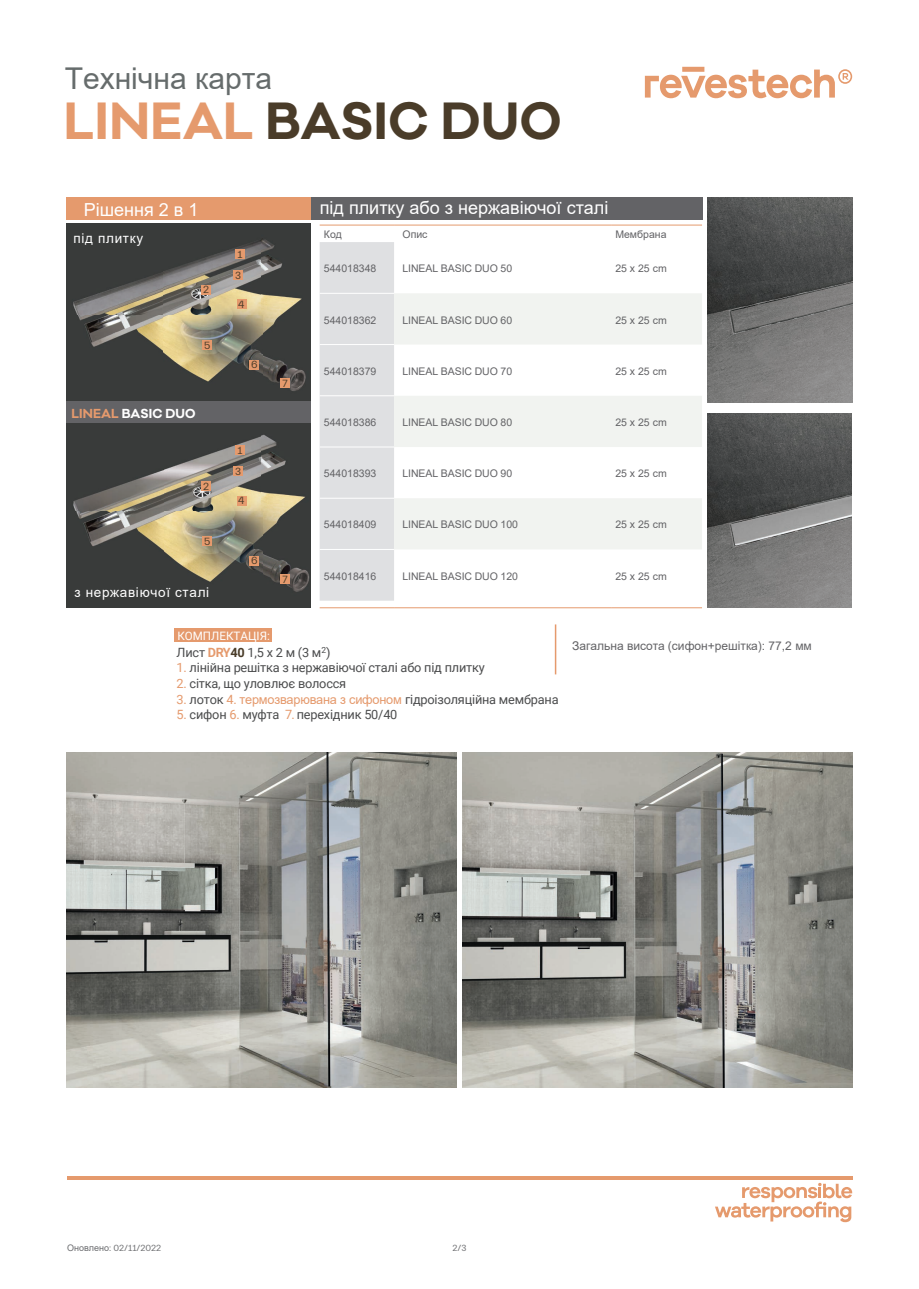
<style>
.page{position:relative;width:919px;height:1289px;background:#fff}
.page>*{position:absolute;margin:0;border:0;box-sizing:border-box;transform-origin:0 0}
.t1{font:700 48px "Galano Classic";letter-spacing:.01em;color:#4a3c29}
.t2{font:30px "Arial";color:#666c6c}
.t3{font:18px "Arial";color:#fff}
.t4{font:13.5px "Arial";letter-spacing:.05em;color:#fff}
.t5{font:12.75px "Roboto";letter-spacing:-.015em;color:#4b4c4d}
.t6{font:12px "Arial";color:#636366}
.t7{font:700 12px "Galano Classic";letter-spacing:.01em;color:#fff}
.t8{font:11.55px "Roboto";color:#fff}
.t9{font:10.5px "Arial";color:#636366}
.t10{font:10.5px "Everett";color:#4a3c29}
.t11{font:9px "Everett";color:#6c6d70}
.s1{color:#e59a6d}
.s2{font-weight:700;color:#e59a6d}
.s3{font-weight:700;color:#4a3c29}
.s4{font-family:"Arial";color:#e59a6d}
.s5{font-family:"Arial"}
</style>
<div class="page">
<hr style="left:67px;top:1176px;width:785px;height:3px;background:#e59a6d">
<svg style="left:715px;top:1182px;width:137px;height:40px"></svg>
<img style="left:707px;top:198px;width:145px;height:204px">
<img style="left:707px;top:413px;width:144px;height:194px">
<div style="left:319px;top:242px;width:75px;height:358px;background:#dfe0e2"></div>
<svg style="left:394px;top:293px;width:308px;height:256px;fill:#f1f3f0"></svg>
<hr style="left:319px;top:225px;width:75px;height:1px;background:#e59a6d">
<hr style="left:394px;top:225px;width:217px;height:1px;background:#e59a6d">
<hr style="left:611px;top:225px;width:91px;height:1px;background:#e59a6d">
<hr style="left:319px;top:607px;width:75px;height:1px;background:#e59a6d">
<hr style="left:394px;top:607px;width:217px;height:1px;background:#e59a6d">
<hr style="left:611px;top:607px;width:91px;height:1px;background:#e59a6d">
<hr style="left:319px;top:293px;width:75px;height:1px;background:#fff">
<hr style="left:319px;top:344px;width:75px;height:1px;background:#fff">
<hr style="left:319px;top:395px;width:75px;height:1px;background:#fff">
<hr style="left:319px;top:447px;width:75px;height:1px;background:#fff">
<hr style="left:319px;top:498px;width:75px;height:1px;background:#fff">
<hr style="left:319px;top:549px;width:75px;height:1px;background:#fff">
<img style="left:66px;top:223px;width:245px;height:178px">
<img style="left:66px;top:423px;width:245px;height:184px">
<div style="left:259px;top:197px;width:444px;height:22px;background:#636366"></div>
<div style="left:66px;top:197px;width:245px;height:22px;background:#e59a6d"></div>
<hr style="left:554px;top:624px;width:2px;height:50px;background:#e59a6d">
<div style="left:66px;top:401px;width:245px;height:22px;background:#636366"></div>
<div style="left:237px;top:299px;width:10px;height:10px;background:#e59a6d"></div>
<div style="left:233px;top:270px;width:10px;height:10px;background:#e59a6d"></div>
<div style="left:235px;top:249px;width:10px;height:10px;background:#e59a6d"></div>
<div style="left:202px;top:340px;width:10px;height:10px;background:#e59a6d"></div>
<div style="left:201px;top:284px;width:10px;height:10px;background:#e59a6d"></div>
<div style="left:249px;top:359px;width:10px;height:10px;background:#e59a6d"></div>
<div style="left:280px;top:378px;width:10px;height:10px;background:#e59a6d"></div>
<div style="left:237px;top:495px;width:10px;height:10px;background:#e59a6d"></div>
<div style="left:233px;top:466px;width:10px;height:10px;background:#e59a6d"></div>
<div style="left:235px;top:445px;width:10px;height:10px;background:#e59a6d"></div>
<div style="left:202px;top:536px;width:10px;height:10px;background:#e59a6d"></div>
<div style="left:201px;top:480px;width:10px;height:10px;background:#e59a6d"></div>
<div style="left:249px;top:555px;width:10px;height:10px;background:#e59a6d"></div>
<div style="left:280px;top:574px;width:10px;height:10px;background:#e59a6d"></div>
<svg style="left:644px;top:67px;width:208px;height:31px"></svg>
<img style="left:462px;top:752px;width:390px;height:335px">
<img style="left:66px;top:752px;width:390px;height:335px">
<div style="left:175px;top:628px;width:97px;height:13px;background:#e59a6d"></div>
<h2 class="t2" style="left:65px;top:58px;width:209px">Технічна карта</h2>
<h1 class="t1" style="left:64px;top:88px;width:499px"><span class="s1">LINEAL</span> BASIC DUO</h1>
<h3 class="t3" style="left:84px;top:198px;width:116px">Рішення 2 в 1</h3>
<h3 class="t3" style="left:320px;top:196px;width:290px">під плитку або з нержавіючої сталі</h3>
<p class="t4" style="left:73px;top:229px;width:71px">під плитку</p>
<p class="t10" style="left:203px;top:284px;width:7px">2</p>
<p class="t10" style="left:204px;top:339px;width:8px">5</p>
<p class="t7" style="left:71px;top:405px;width:126px"><span class="s1">LINEAL</span> BASIC DUO</p>
<p class="t10" style="left:203px;top:480px;width:7px">2</p>
<p class="t10" style="left:204px;top:535px;width:8px">5</p>
<p class="t4" style="left:74px;top:583px;width:136px">з нержавіючої сталі</p>
<p class="t10" style="left:237px;top:249px;width:6px">1</p>
<p class="t10" style="left:235px;top:270px;width:8px">3</p>
<p class="t10" style="left:238px;top:299px;width:8px">4</p>
<p class="t10" style="left:251px;top:359px;width:8px">6</p>
<p class="t10" style="left:237px;top:445px;width:6px">1</p>
<p class="t10" style="left:235px;top:466px;width:8px">3</p>
<p class="t10" style="left:238px;top:495px;width:8px">4</p>
<p class="t10" style="left:251px;top:555px;width:8px">6</p>
<p class="t10" style="left:282px;top:378px;width:7px">7</p>
<p class="t10" style="left:282px;top:574px;width:7px">7</p>
<p class="t9" style="left:324px;top:227px;width:20px">Код</p>
<p class="t9" style="left:402px;top:227px;width:26px">Опис</p>
<p class="t9" style="left:615px;top:227px;width:53px">Мембрана</p>
<p class="t9" style="left:324px;top:261px;width:54px">544018348</p>
<p class="t9" style="left:402px;top:261px;width:111px">LINEAL BASIC DUO 50</p>
<p class="t9" style="left:615px;top:261px;width:53px">25 x 25 cm</p>
<p class="t9" style="left:324px;top:313px;width:54px">544018362</p>
<p class="t9" style="left:402px;top:313px;width:111px">LINEAL BASIC DUO 60</p>
<p class="t9" style="left:615px;top:313px;width:53px">25 x 25 cm</p>
<p class="t9" style="left:324px;top:364px;width:54px">544018379</p>
<p class="t9" style="left:402px;top:364px;width:111px">LINEAL BASIC DUO 70</p>
<p class="t9" style="left:615px;top:364px;width:53px">25 x 25 cm</p>
<p class="t9" style="left:324px;top:415px;width:54px">544018386</p>
<p class="t9" style="left:402px;top:415px;width:111px">LINEAL BASIC DUO 80</p>
<p class="t9" style="left:615px;top:415px;width:53px">25 x 25 cm</p>
<p class="t9" style="left:324px;top:466px;width:54px">544018393</p>
<p class="t9" style="left:402px;top:466px;width:111px">LINEAL BASIC DUO 90</p>
<p class="t9" style="left:615px;top:466px;width:53px">25 x 25 cm</p>
<p class="t9" style="left:324px;top:517px;width:54px">544018409</p>
<p class="t9" style="left:402px;top:517px;width:117px">LINEAL BASIC DUO 100</p>
<p class="t9" style="left:615px;top:517px;width:53px">25 x 25 cm</p>
<p class="t9" style="left:324px;top:569px;width:54px">544018416</p>
<p class="t9" style="left:402px;top:569px;width:117px">LINEAL BASIC DUO 120</p>
<p class="t9" style="left:615px;top:569px;width:53px">25 x 25 cm</p>
<p class="t8" style="left:177px;top:627px;width:94px">КОМПЛЕКТАЦІЯ:</p>
<p class="t5" style="left:176px;top:643px;width:155px">Лист <span class="s2">DRY</span><span class="s3">40</span> 1,5 x 2 м (3 м<sup>2</sup>)</p>
<p class="t5" style="left:176px;top:659px;width:310px"><span class="s1">1.</span> лінійна решітка з нержавіючої сталі або під плитку</p>
<p class="t5" style="left:176px;top:674px;width:171px"><span class="s1">2.</span> сітка, що уловлює волосся</p>
<p class="t5" style="left:176px;top:690px;width:383px"><span class="s1">3.</span> лоток <span class="s1">4.</span> <span class="s4">термозварювана з сифоном</span> гідроізоляційна мембрана</p>
<p class="t5" style="left:176px;top:705px;width:222px"><span class="s1">5.</span> сифон <span class="s1">6.</span> муфта <span class="s1">7.</span> перехідник 50/40</p>
<p class="t6" style="left:572px;top:637px;width:241px">Загальна висота (сифон+решітка): 77,2 мм</p>
<p class="t11" style="left:67px;top:1243px;width:96px"><span class="s5">Оновлено</span>: 02/11/2022</p>
<p class="t11" style="left:452px;top:1242px;width:16px">2/3</p>
</div>
